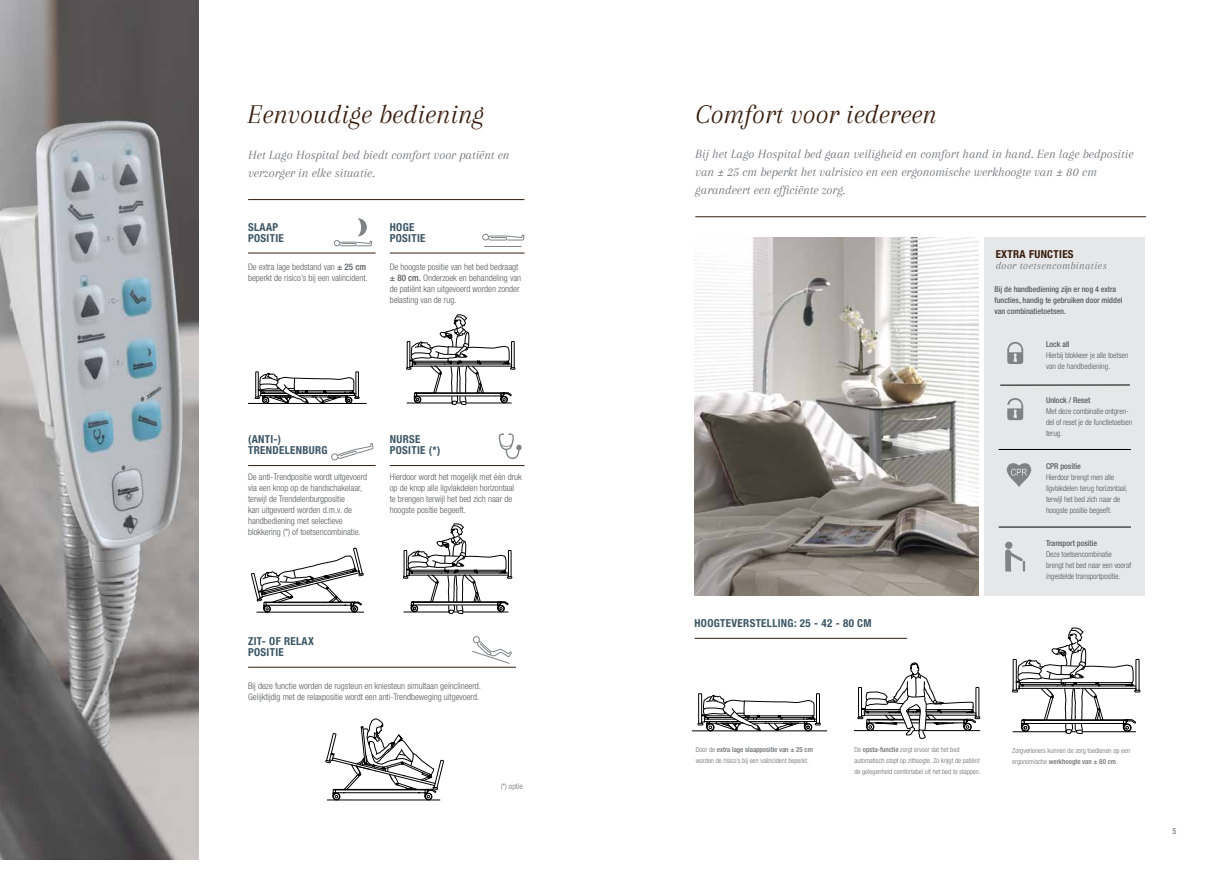
<style>
.page{position:relative;width:1219px;height:871px;background:#fff}
.page>*{position:absolute;margin:0;border:0;box-sizing:border-box;transform-origin:0 0}
.t1{font:italic 28px "Arapey";color:#371b0b}
.t2{font:italic 13px/18px "Arapey";color:#6d6e71}
.t3{font:700 condensed 11px/11px "Helvetica Neue LT Std";letter-spacing:.03em;color:#3b5565}
.t4{font:italic 11px "Arapey";letter-spacing:.035em;color:#6d6e71}
.t5{font:700 condensed 11px "Helvetica Neue LT Std";letter-spacing:.03em;color:#371b0b}
.t6{font:300 condensed 9px/11px "Helvetica Neue LT Std";color:#58595b}
.t7{font:300 condensed 8px/11px "Helvetica Neue LT Std";letter-spacing:-.01em;color:#58595b}
.t8{font:500 condensed 8px/11px "Helvetica Neue LT Std";color:#58595b}
.t9{font:300 condensed 8px "Helvetica Neue LT Std";color:#6d6e71}
.t10{font:condensed 8px "Helvetica Neue LT Std";color:#58595b}
.t11{font:300 condensed 7px/11px "Helvetica Neue LT Std";color:#6d6e71}
.s1{font-weight:500}
</style>
<div class="page">
<img style="left:0;top:0;width:198px;height:858px">
<img style="left:694px;top:237px;width:284px;height:358px">
<hr style="left:248px;top:199px;width:276px;height:1px;background:#371b0b">
<hr style="left:248px;top:465px;width:128px;height:1px;background:#371b0b">
<hr style="left:390px;top:465px;width:134px;height:1px;background:#371b0b">
<hr style="left:390px;top:253px;width:134px;height:1px;background:#371b0b">
<hr style="left:248px;top:253px;width:128px;height:1px;background:#371b0b">
<hr style="left:248px;top:666px;width:268px;height:1px;background:#371b0b">
<hr style="left:695px;top:216px;width:451px;height:1px;background:#371b0b">
<hr style="left:694px;top:638px;width:213px;height:1px;background:#371b0b">
<div style="left:984px;top:237px;width:161px;height:358px;background:#e6e7e8"></div>
<hr style="left:999px;top:526px;width:132px;height:1px;background:#000">
<hr style="left:999px;top:449px;width:132px;height:1px;background:#000">
<hr style="left:1000px;top:384px;width:130px;height:1px;background:#000">
<svg style="left:482px;top:233px;width:42px;height:14px"></svg>
<svg style="left:334px;top:218px;width:38px;height:28px"></svg>
<svg style="left:331px;top:443px;width:42px;height:17px"></svg>
<svg style="left:499px;top:433px;width:23px;height:26px"></svg>
<svg style="left:472px;top:636px;width:40px;height:27px"></svg>
<svg style="left:255px;top:371px;width:104px;height:32px"></svg>
<hr style="left:248px;top:403px;width:119px;height:1px;background:#000">
<svg style="left:406px;top:314px;width:109px;height:90px"></svg>
<hr style="left:256px;top:611px;width:108px;height:1px;background:#000">
<svg style="left:251px;top:548px;width:112px;height:64px"></svg>
<hr style="left:327px;top:799px;width:113px;height:1px;background:#000">
<svg style="left:325px;top:718px;width:119px;height:81px"></svg>
<svg style="left:698px;top:693px;width:122px;height:37px"></svg>
<hr style="left:692px;top:730px;width:135px;height:1px;background:#000">
<hr style="left:854px;top:730px;width:56px;height:1px;background:#000">
<svg style="left:858px;top:662px;width:122px;height:76px"></svg>
<svg style="left:1012px;top:627px;width:128px;height:106px"></svg>
<svg style="left:403px;top:523px;width:109px;height:90px"></svg>
<svg style="left:1007px;top:463px;width:24px;height:24px"></svg>
<div style="left:1005px;top:542px;width:7px;height:6px;background:#808285;border:1px solid #808285;border-radius:50%"></div>
<svg style="left:1005px;top:549px;width:20px;height:22px"></svg>
<svg style="left:1007px;top:398px;width:16px;height:22px"></svg>
<svg style="left:1007px;top:342px;width:16px;height:22px"></svg>
<h1 class="t1" style="left:247px;top:99px;width:238px">Eenvoudige bediening</h1>
<h2 class="t2" style="left:248px;top:146px;width:263px">Het Lago Hospital bed biedt comfort voor patiënt en verzorger in elke situatie.</h2>
<p class="t3" style="left:248px;top:221px;width:37px">SLAAP<br>POSITIE</p>
<p class="t6" style="left:248px;top:261px;width:121px">De extra lage bedstand van <span class="s1">± 25 cm </span>beperkt de risico’s bij een valincident.</p>
<p class="t3" style="left:390px;top:221px;width:37px">HOGE<br>POSITIE</p>
<p class="t6" style="left:390px;top:261px;width:133px">De hoogste positie van het bed bedraagt <span class="s1">± 80 cm.</span> Onderzoek en behandeling van de patiënt kan uitgevoerd worden zonder belasting van de rug.</p>
<p class="t3" style="left:248px;top:433px;width:81px">(ANTI-)<br>TRENDELENBURG</p>
<p class="t6" style="left:248px;top:470px;width:121px">De anti-Trendpositie wordt uitgevoerd via een knop op de handschakelaar, terwijl de Trendelenburgpositie<br>kan uitgevoerd worden d.m.v. de handbediening met selectieve blokkering (*) of toetsencombinatie.</p>
<p class="t3" style="left:390px;top:433px;width:52px">NURSE<br>POSITIE (*)</p>
<p class="t6" style="left:390px;top:470px;width:134px">Hierdoor wordt het mogelijk met één druk op de knop alle ligvlakdelen horizontaal te brengen terwijl het bed zich naar de hoogste positie begeeft.</p>
<p class="t3" style="left:248px;top:635px;width:67px">ZIT- OF RELAX<br>POSITIE</p>
<p class="t6" style="left:248px;top:679px;width:234px">Bij deze functie worden de rugsteun en kniesteun simultaan geïnclineerd.<br>Gelijktijdig met de relaxpositie wordt een anti-Trendbeweging uitgevoerd.</p>
<p class="t9" style="left:501px;top:781px;width:23px">(*) optie</p>
<h1 class="t1" style="left:695px;top:98px;width:243px">Comfort voor iedereen</h1>
<h2 class="t2" style="left:695px;top:145px;width:440px">Bij het Lago Hospital bed gaan veiligheid en comfort hand in hand. Een lage bedpositie van ± 25 cm beperkt het valrisico en een ergonomische werkhoogte van ± 80 cm garandeert een efficiënte zorg.</h2>
<p class="t5" style="left:996px;top:247px;width:79px">EXTRA FUNCTIES</p>
<p class="t4" style="left:996px;top:259px;width:113px">door toetsencombinaties</p>
<p class="t8" style="left:994px;top:284px;width:130px">Bij de handbediening zijn er nog 4 extra functies, handig te gebruiken door middel van combinatietoetsen.</p>
<p class="t8" style="left:1046px;top:339px;width:25px">Lock all</p>
<p class="t7" style="left:1046px;top:350px;width:84px">Hierbij blokkeer je alle toetsen van de handbediening.</p>
<p class="t8" style="left:1046px;top:394px;width:46px">Unlock / Reset</p>
<p class="t7" style="left:1046px;top:405px;width:88px">Met deze combinatie ontgren&shy;del of reset je de functietoetsen terug.</p>
<p class="t3" style="left:694px;top:617px;width:179px">HOOGTEVERSTELLING: 25 - 42 - 80 CM</p>
<p class="t8" style="left:1046px;top:460px;width:36px">CPR positie</p>
<p class="t7" style="left:1046px;top:471px;width:83px">Hierdoor brengt men alle ligvlakdelen terug horizontaal, terwijl het bed zich naar de hoogste positie begeeft.</p>
<p class="t8" style="left:1046px;top:537px;width:53px">Transport positie</p>
<p class="t7" style="left:1046px;top:548px;width:87px">Deze toetsencombinatie brengt het bed naar een vooraf ingestelde transportpositie.</p>
<p class="t11" style="left:696px;top:744px;width:119px">Door de <span class="s1">extra lage slaappositie van ± 25 cm </span>worden de risico’s bij een valincident beperkt.</p>
<p class="t11" style="left:854px;top:744px;width:128px">De <span class="s1">opsta-functie</span> zorgt ervoor dat het bed automatisch stopt op zithoogte. Zo krijgt de patiënt de gelegenheid comfortabel uit het bed te stappen.</p>
<p class="t11" style="left:1012px;top:744px;width:120px">Zorgverleners kunnen de zorg toedienen op een ergonomische <span class="s1">werkhoogte van ± 80 cm</span>.</p>
<p class="t10" style="left:1173px;top:826px;width:5px">5</p>
</div>
